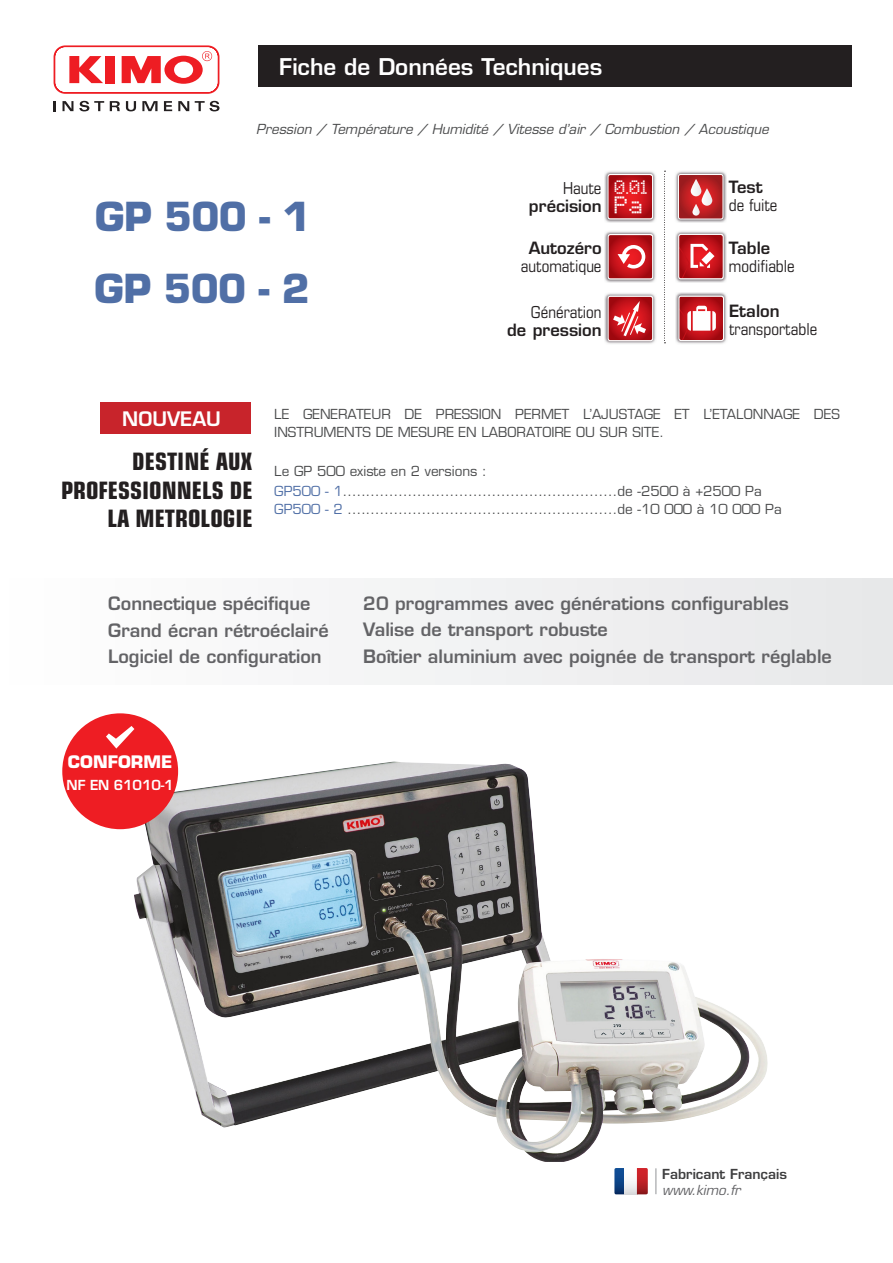
<style>
.page{position:relative;width:893px;height:1263px;background:#fff}
.page>*{position:absolute;margin:0;border:0;box-sizing:border-box;transform-origin:0 0}
.Gros_Titre{font:700 39px "Eurostile LT Std";letter-spacing:-.02em;color:#506fa6}
.t1{font:700 condensed 24px/28.8px "Eurostile LT Std";color:#231f20;text-align:right}
.t2{font:600 22.5px "Eurostile LT Std";color:#fff}
.t3{font:19.8px "LCD Dot";color:#fff}
.t4{font:600 19.5px "Eurostile LT Std";color:#fff}
.t5{font:600 18px "Eurostile LT Std";color:#636366}
.t6{font:700 16.8px "Eurostile LT Std";color:#fff}
.Normal_e{font:condensed 16.5px "Eurostile LT Std";color:#231f20}
.Normal_e-2{font:600 16.5px/18px "Eurostile LT Std";color:#231f20;text-align:right}
.t7{font:15.75px "LCD Dot";color:#fff}
.t8{font:13.5px/18px "Eurostile LT Std";color:#4b4c4d}
.t9{font:italic 13.5px "Eurostile LT Std";color:#4b4c4d}
.t10{font:600 13.5px "Eurostile LT Std";color:#3e3e3f}
.t11{font:600 13.5px "Eurostile LT Std";letter-spacing:-.01em;color:#fff}
.t12{font:italic 13.5px "Eurostile LT Std";color:#636366}
.s1{font-weight:400;font-stretch:condensed}
.s2{color:#506fa6}
</style>
<div class="page">
<img style="left:134px;top:762px;width:634px;height:400px">
<div style="left:0;top:578px;width:893px;height:107px;background:#f2f3f4"></div>
<svg style="left:664px;top:171px;width:1px;height:172px"></svg>
<div style="left:62px;top:713px;width:116px;height:116px;background:#ee1d23;border-radius:50%"></div>
<svg style="left:106px;top:726px;width:28px;height:22px"></svg>
<div style="left:258px;top:45px;width:593px;height:42px;background:#231f20"></div>
<div style="left:100px;top:403px;width:151px;height:31px;background:#c8242b"></div>
<svg style="left:54px;top:101px;width:2px;height:10px"></svg>
<svg style="left:63px;top:101px;width:10px;height:10px"></svg>
<svg style="left:79px;top:101px;width:25px;height:10px"></svg>
<svg style="left:110px;top:101px;width:10px;height:10px"></svg>
<svg style="left:126px;top:101px;width:10px;height:10px"></svg>
<svg style="left:142px;top:101px;width:16px;height:10px"></svg>
<svg style="left:164px;top:101px;width:8px;height:10px"></svg>
<svg style="left:178px;top:101px;width:11px;height:10px"></svg>
<svg style="left:195px;top:101px;width:24px;height:10px"></svg>
<svg style="left:54px;top:45px;width:165px;height:49px"></svg>
<svg style="left:614px;top:1168px;width:11px;height:26px"></svg>
<svg style="left:625px;top:1168px;width:12px;height:26px"></svg>
<svg style="left:637px;top:1168px;width:11px;height:26px"></svg>
<svg style="left:656px;top:1168px;width:1px;height:26px"></svg>
<img style="left:675px;top:231px;width:52px;height:52px">
<svg style="left:678px;top:234px;width:46px;height:45px;background:#ca3f45"></svg>
<img style="left:675px;top:171px;width:52px;height:52px">
<svg style="left:678px;top:174px;width:45px;height:46px;background:#c24e50"></svg>
<img style="left:604px;top:293px;width:52px;height:51px">
<svg style="left:608px;top:296px;width:45px;height:45px;background:#cb4147"></svg>
<img style="left:604px;top:231px;width:52px;height:52px">
<svg style="left:608px;top:234px;width:45px;height:46px;background:#ca4147"></svg>
<img style="left:604px;top:171px;width:52px;height:52px">
<svg style="left:607px;top:174px;width:46px;height:46px;background:#c62930"></svg>
<img style="left:675px;top:292px;width:52px;height:52px">
<svg style="left:678px;top:295px;width:46px;height:46px"></svg>
<p class="t2" style="left:279px;top:53px;width:325px">Fiche de Données Techniques</p>
<p class="t9" style="left:256px;top:121px;width:514px">Pression / Température / Humidité / Vitesse d’air / Combustion / Acoustique</p>
<p class="Gros_Titre" style="left:95px;top:192px;width:217px">GP 500 - 1</p>
<p class="Gros_Titre" style="left:95px;top:264px;width:217px">GP 500 - 2</p>
<p class="Normal_e-2" style="left:529px;top:178px;width:74px"><span class="s1">Haute </span>précision</p>
<p class="t7" style="left:615px;top:180px;width:35px">0.01</p>
<p class="t3" style="left:615px;top:196px;width:30px">Pa</p>
<p class="Normal_e-2" style="left:729px;top:178px;width:35px">Test</p>
<p class="Normal_e" style="left:729px;top:195px;width:50px">de fuite</p>
<p class="Normal_e-2" style="left:529px;top:239px;width:74px">Autozéro</p>
<p class="Normal_e" style="left:521px;top:256px;width:82px">automatique</p>
<p class="Normal_e-2" style="left:729px;top:238px;width:43px">Table</p>
<p class="Normal_e" style="left:729px;top:256px;width:67px">modifiable</p>
<p class="Normal_e" style="left:531px;top:302px;width:72px">Génération</p>
<p class="Normal_e-2" style="left:507px;top:321px;width:96px">de pression</p>
<p class="Normal_e-2" style="left:729px;top:302px;width:52px">Etalon</p>
<p class="Normal_e" style="left:729px;top:319px;width:90px">transportable</p>
<p class="t4" style="left:122px;top:406px;width:100px">NOUVEAU</p>
<p class="t8" style="left:274px;top:405px;width:567px">LE GENERATEUR DE PRESSION PERMET L’AJUSTAGE ET L’ETALONNAGE DES<br>INSTRUMENTS DE MESURE EN LABORATOIRE OU SUR SITE.</p>
<p class="t8" style="left:274px;top:462px;width:214px">Le GP 500 existe en 2 versions :</p>
<p class="t8" style="left:274px;top:482px;width:509px"><span class="s2">GP500 - 1</span>...........................................................de -2500 à +2500 Pa<br><span class="s2">GP500 - 2</span> ..........................................................de -10 000 à 10 000 Pa</p>
<p class="t1" style="left:61px;top:447px;width:193px">DESTINÉ AUX<br>PROFESSIONNELS DE<br>LA METROLOGIE</p>
<p class="t5" style="left:108px;top:592px;width:203px">Connectique spécifique</p>
<p class="t5" style="left:108px;top:619px;width:222px">Grand écran rétroéclairé</p>
<p class="t5" style="left:108px;top:645px;width:215px">Logiciel de configuration</p>
<p class="t6" style="left:68px;top:751px;width:106px">CONFORME</p>
<p class="t11" style="left:67px;top:776px;width:109px">NF EN 61010-1</p>
<p class="t5" style="left:363px;top:592px;width:427px">20 programmes avec générations configurables</p>
<p class="t5" style="left:363px;top:618px;width:246px">Valise de transport robuste</p>
<p class="t5" style="left:363px;top:645px;width:470px">Boîtier aluminium avec poignée de transport réglable</p>
<p class="t10" style="left:662px;top:1165px;width:126px">Fabricant Français</p>
<p class="t12" style="left:662px;top:1182px;width:80px">www.kimo.fr</p>
</div>
